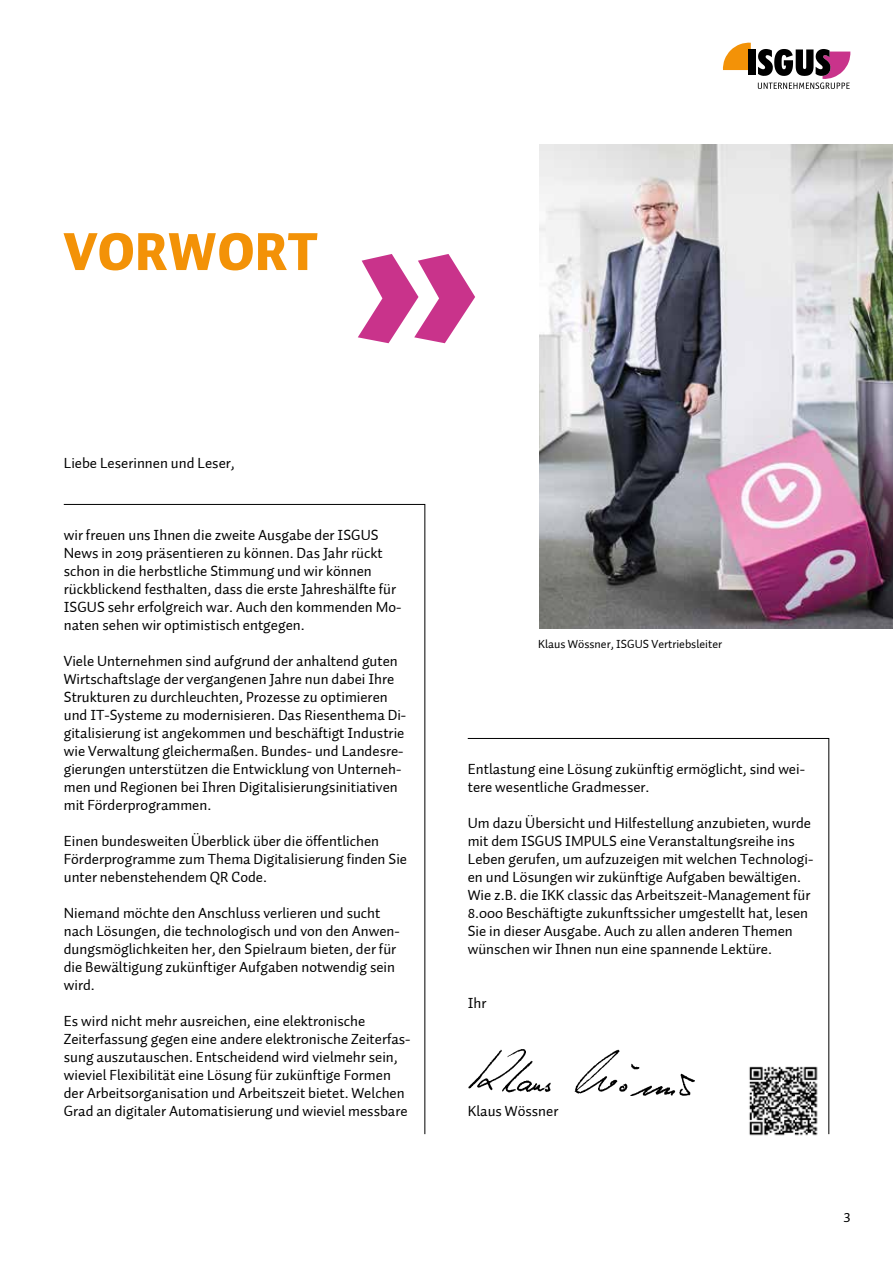
<style>
.page{position:relative;width:893px;height:1263px;background:#fff}
.page>*{position:absolute;margin:0;border:0;box-sizing:border-box;transform-origin:0 0}
.t1{font:52.5px "Auto 1 Black LF";letter-spacing:.015em;color:#f39207}
.t2{font:15px/18px "Auto 1";color:#000}
.t3{font:12px "Auto 1";color:#000}
</style>
<div class="page">
<svg style="left:723px;top:43px;width:28px;height:27px"></svg>
<div style="left:748px;top:49px;width:7px;height:26px;background:#000"></div>
<svg style="left:758px;top:49px;width:92px;height:40px"></svg>
<svg style="left:63px;top:504px;width:363px;height:631px"></svg>
<svg style="left:467px;top:738px;width:363px;height:397px"></svg>
<img style="left:468px;top:1048px;width:226px;height:47px">
<img style="left:738px;top:1056px;width:84px;height:80px">
<img style="left:539px;top:144px;width:354px;height:484px">
<svg style="left:358px;top:254px;width:117px;height:89px"></svg>
<h1 class="t1" style="left:64px;top:217px;width:255px">VORWORT</h1>
<p class="t2" style="left:64px;top:454px;width:173px">Liebe Leserinnen und Leser,</p>
<p class="t2" style="left:64px;top:526px;width:339px">wir freuen uns Ihnen die zweite Ausgabe der ISGUS News in 2019 präsentieren zu können. Das Jahr rückt schon in die herbstliche Stimmung und wir können rückblickend festhalten, dass die erste Jahreshälfte für ISGUS sehr erfolgreich war. Auch den kommenden Mo&shy;naten sehen wir optimistisch entgegen.</p>
<p class="t2" style="left:64px;top:652px;width:344px">Viele Unternehmen sind aufgrund der anhaltend guten Wirtschaftslage der vergangenen Jahre nun dabei Ihre Strukturen zu durchleuchten, Prozesse zu optimieren und IT-Systeme zu modernisieren. Das Riesenthema Di&shy;gitalisierung ist angekommen und beschäftigt Industrie wie Verwaltung gleichermaßen. Bundes- und Landesre&shy;gierungen unterstützen die Entwicklung von Unterneh&shy;men und Regionen bei Ihren Digitalisierungsinitiativen mit Förderprogrammen.</p>
<p class="t2" style="left:64px;top:832px;width:345px">Einen bundesweiten Überblick über die öffentlichen<br>Förderprogramme zum Thema Digitalisierung finden Sie unter nebenstehendem QR Code.</p>
<p class="t2" style="left:64px;top:904px;width:338px">Niemand möchte den Anschluss verlieren und sucht nach Lösungen, die technologisch und von den Anwen&shy;dungsmöglichkeiten her, den Spielraum bieten, der für die Bewältigung zukünftiger Aufgaben notwendig sein wird.</p>
<p class="t2" style="left:64px;top:1012px;width:348px">Es wird nicht mehr ausreichen, eine elektronische Zeiterfassung gegen eine andere elektronische Zeiterfas&shy;sung auszutauschen. Entscheidend wird vielmehr sein, wieviel Flexibilität eine Lösung für zukünftige Formen der Arbeitsorganisation und Arbeitszeit bietet. Welchen Grad an digitaler Automatisierung und wieviel messbare</p>
<p class="t3" style="left:538px;top:637px;width:185px">Klaus Wössner, ISGUS Vertriebsleiter</p>
<p class="t2" style="left:468px;top:760px;width:339px">Entlastung eine Lösung zukünftig ermöglicht, sind wei&shy;tere wesentliche Gradmesser.</p>
<p class="t2" style="left:468px;top:814px;width:347px">Um dazu Übersicht und Hilfestellung anzubieten, wurde mit dem ISGUS IMPULS eine Veranstaltungsreihe ins Leben gerufen, um aufzuzeigen mit welchen Technologi&shy;en und Lösungen wir zukünftige Aufgaben bewältigen.<br>Wie z.B. die IKK classic das Arbeitszeit-Management für 8.000 Beschäftigte zukunftssicher umgestellt hat, lesen Sie in dieser Ausgabe. Auch zu allen anderen Themen wünschen wir Ihnen nun eine spannende Lektüre.</p>
<p class="t2" style="left:468px;top:994px;width:20px">Ihr</p>
<p class="t2" style="left:468px;top:1102px;width:92px">Klaus Wössner</p>
<p class="t2" style="left:844px;top:1206px;width:8px">3</p>
</div>
